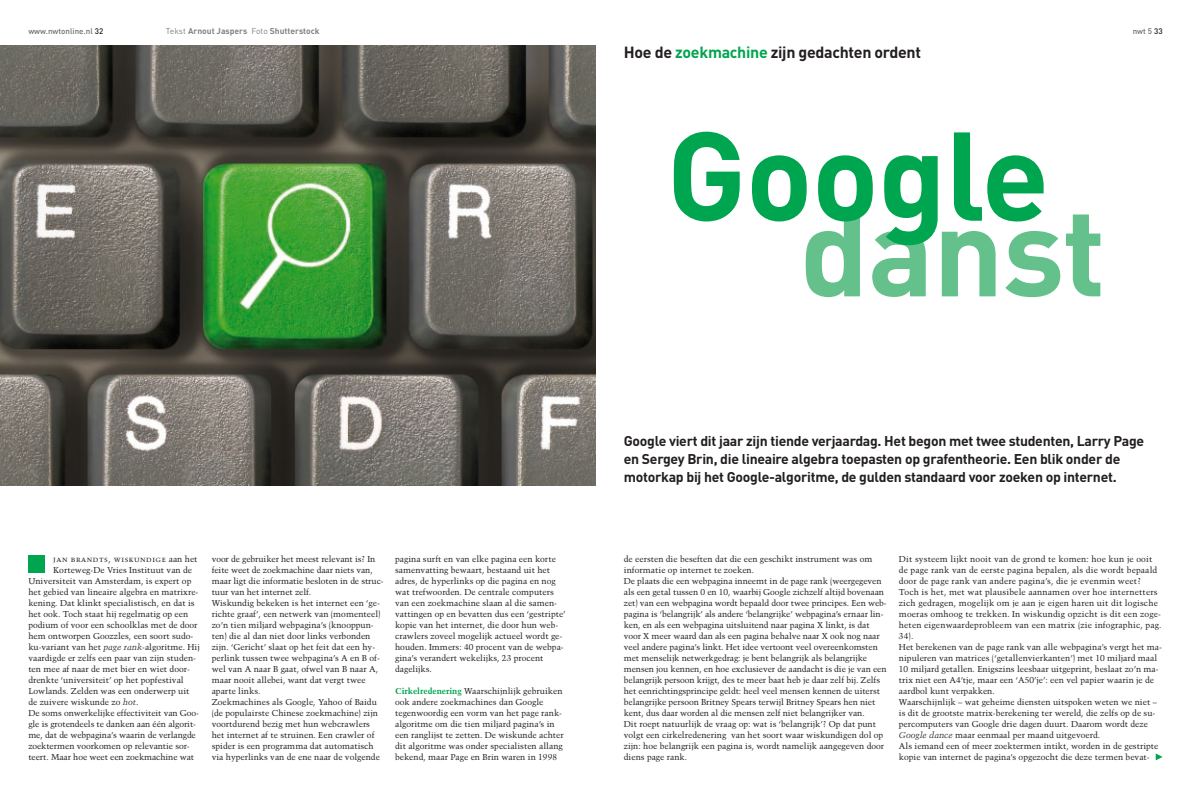
<style>
.page{position:relative;width:1191px;height:794px;background:#fff}
.page>*{position:absolute;margin:0;border:0;box-sizing:border-box;transform-origin:0 0}
.t1{font:700 124px "DIN";letter-spacing:-.01em;color:#00a54f}
.t2{font:700 124px "DIN";letter-spacing:-.01em;color:#65c18b}
.t3{font:700 16px "DIN";letter-spacing:-.02em;color:#231f20}
.t4{font:700 14px/18px "DIN";letter-spacing:-.02em;color:#231f20}
.t5{font:8.5px/11px "Trump Mediaeval LT Std";color:#231f20}
.t6{font:700 8.5px "DIN";color:#808285}
.t7{font:8.5px "Trump Mediaeval LT Std";letter-spacing:.05em;color:#231f20}
.t8{font:500 8px "DIN";color:#6c6d70}
.s1{font-weight:400}
.s2{color:#231f20}
.s3{color:#00a54f}
.s4{font-style:italic}
.s5{font-weight:700;color:#00a54f}
</style>
<div class="page">
<img style="left:0;top:45px;width:595px;height:440px">
<div style="left:28px;top:555px;width:17px;height:18px;background:#00a54f"></div>
<svg style="left:1155px;top:753px;width:7px;height:7px"></svg>
<p class="t6" style="left:166px;top:25px;width:155px"><span class="s1">Tekst</span> Arnout Jaspers <span class="s1">Foto</span> Shutterstock</p>
<p class="t8" style="left:28px;top:26px;width:76px">www.nwtonline.nl <span class="s2">32</span></p>
<p class="t8" style="left:1132px;top:26px;width:31px">nwt 5 <span class="s2">33</span></p>
<h2 class="t3" style="left:624px;top:42px;width:299px">Hoe de <span class="s3">zoekmachine</span> zijn gedachten ordent</h2>
<h1 class="t1" style="left:666px;top:95px;width:384px">Google</h1>
<h1 class="t2" style="left:799px;top:170px;width:308px">danst</h1>
<p class="t7" style="left:53px;top:554px;width:146px">jan brandts, wiskundige aan het</p>
<p class="t5" style="left:53px;top:565px;width:140px">Korteweg-De Vries Instituut van de</p>
<p class="t5" style="left:28px;top:576px;width:165px">Universiteit van Amsterdam, is expert op</p>
<p class="t5" style="left:28px;top:587px;width:172px">het gebied van lineaire algebra en matrixre-</p>
<p class="t5" style="left:28px;top:598px;width:168px">kening. Dat klinkt specialistisch, en dat is</p>
<p class="t5" style="left:28px;top:609px;width:161px">het ook. Toch staat hij regelmatig op een</p>
<p class="t5" style="left:28px;top:620px;width:171px">podium of voor een schoolklas met de door</p>
<p class="t5" style="left:28px;top:631px;width:166px">hem ontworpen Goozzles, een soort sudo-</p>
<p class="t5" style="left:28px;top:642px;width:173px">ku-variant van het <span class="s4">page rank</span>-algoritme. Hij</p>
<p class="t5" style="left:28px;top:653px;width:169px">vaardigde er zelfs een paar van zijn studen-</p>
<p class="t5" style="left:28px;top:664px;width:163px">ten mee af naar de met bier en wiet door-</p>
<p class="t5" style="left:28px;top:675px;width:157px">drenkte ‘universiteit’ op het popfestival</p>
<p class="t5" style="left:28px;top:686px;width:163px">Lowlands. Zelden was een onderwerp uit</p>
<p class="t5" style="left:28px;top:697px;width:112px">de zuivere wiskunde zo <span class="s4">hot</span>.</p>
<p class="t5" style="left:28px;top:708px;width:172px">De soms onwerkelijke effectiviteit van Goo-</p>
<p class="t5" style="left:28px;top:719px;width:169px">gle is grotendeels te danken aan één algorit-</p>
<p class="t5" style="left:28px;top:730px;width:169px">me, dat de webpagina’s waarin de verlangde</p>
<p class="t5" style="left:28px;top:741px;width:163px">zoektermen voorkomen op relevantie sor-</p>
<p class="t5" style="left:28px;top:752px;width:167px">teert. Maar hoe weet een zoekmachine wat</p>
<p class="t5" style="left:212px;top:554px;width:173px">voor de gebruiker het meest relevant is? In feite weet de zoekmachine daar niets van, maar ligt die informatie besloten in de struc&shy;tuur van het internet zelf.<br>Wiskundig bekeken is het internet een ‘ge&shy;richte graaf’, een netwerk van (momenteel) zo’n tien miljard webpagina’s (knooppun&shy;ten) die al dan niet door links verbonden zijn. ‘Gericht’ slaat op het feit dat een hy&shy;perlink tussen twee webpagina’s A en B of&shy;wel van A naar B gaat, ofwel van B naar A, maar nooit allebei, want dat vergt twee aparte links.<br>Zoekmachines als Google, Yahoo of Baidu (de populairste Chinese zoekmachine) zijn voortdurend bezig met hun webcrawlers het internet af te struinen. Een crawler of spider is een programma dat automatisch via hyperlinks van de ene naar de volgende</p>
<p class="t5" style="left:395px;top:554px;width:172px">pagina surft en van elke pagina een korte samenvatting bewaart, bestaand uit het adres, de hyperlinks op die pagina en nog wat trefwoorden. De centrale computers van een zoekmachine slaan al die samen&shy;vattingen op en bevatten dus een ‘gestripte’ kopie van het internet, die door hun web&shy;crawlers zoveel mogelijk actueel wordt ge&shy;houden. Immers: 40 procent van de webpa&shy;gina’s verandert wekelijks, 23 procent dagelijks.</p>
<p class="t5" style="left:395px;top:686px;width:170px"><span class="s5">Cirkelredenering</span> Waarschijnlijk gebruiken ook andere zoekmachines dan Google tegenwoordig een vorm van het page rank&shy;algoritme om die tien miljard pagina’s in een ranglijst te zetten. De wiskunde achter dit algoritme was onder specialisten allang bekend, maar Page en Brin waren in 1998</p>
<p class="t4" style="left:624px;top:431px;width:522px">Google viert dit jaar zijn tiende verjaardag. Het begon met twee studenten, Larry Page en Sergey Brin, die lineaire algebra toepasten op grafentheorie. Een blik onder de motorkap bij het Google-algoritme, de gulden standaard voor zoeken op internet.</p>
<p class="t5" style="left:624px;top:554px;width:264px">de eersten die beseften dat die een geschikt instrument was om informatie op internet te zoeken.<br>De plaats die een webpagina inneemt in de page rank (weergegeven als een getal tussen 0 en 10, waarbij Google zichzelf altijd bovenaan zet) van een webpagina wordt bepaald door twee principes. Een web&shy;pagina is ‘belangrijk’ als andere ‘belangrijke’ webpagina’s ernaar lin&shy;ken, en als een webpagina uitsluitend naar pagina X linkt, is dat voor X meer waard dan als een pagina behalve naar X ook nog naar veel andere pagina’s linkt. Het idee vertoont veel overeenkomsten met menselijk netwerkgedrag: je bent belangrijk als belangrijke mensen jou kennen, en hoe exclusiever de aandacht is die je van een belangrijk persoon krijgt, des te meer baat heb je daar zelf bij. Zelfs het eenrichtingsprincipe geldt: heel veel mensen kennen de uiterst belangrijke persoon Britney Spears terwijl Britney Spears hen niet kent, dus daar worden al die mensen zelf niet belangrijker van.<br>Dit roept natuurlijk de vraag op: wat is ‘belangrijk’? Op dat punt volgt een cirkelredenering van het soort waar wiskundigen dol op zijn: hoe belangrijk een pagina is, wordt namelijk aangegeven door diens page rank.</p>
<p class="t5" style="left:899px;top:554px;width:265px">Dit systeem lijkt nooit van de grond te komen: hoe kun je ooit de page rank van de eerste pagina bepalen, als die wordt bepaald door de page rank van andere pagina’s, die je evenmin weet?<br>Toch is het, met wat plausibele aannamen over hoe internetters zich gedragen, mogelijk om je aan je eigen haren uit dit logische moeras omhoog te trekken. In wiskundig opzicht is dit een zoge&shy;heten eigenwaardeprobleem van een matrix (zie infographic, pag.<br>34).<br>Het berekenen van de page rank van alle webpagina’s vergt het ma&shy;nipuleren van matrices (‘getallenvierkanten’) met 10 miljard maal 10 miljard getallen. Enigszins leesbaar uitgeprint, beslaat zo’n ma&shy;trix niet een A4’tje, maar een ‘A50’je’: een vel papier waarin je de aardbol kunt verpakken.<br>Waarschijnlijk – wat geheime diensten uitspoken weten we niet – is dit de grootste matrix-berekening ter wereld, die zelfs op de su&shy;percomputers van Google drie dagen duurt. Daarom wordt deze <span class="s4">Google dance</span> maar eenmaal per maand uitgevoerd.<br>Als iemand een of meer zoektermen intikt, worden in de gestripte kopie van internet de pagina’s opgezocht die deze termen bevat-</p>
</div>
